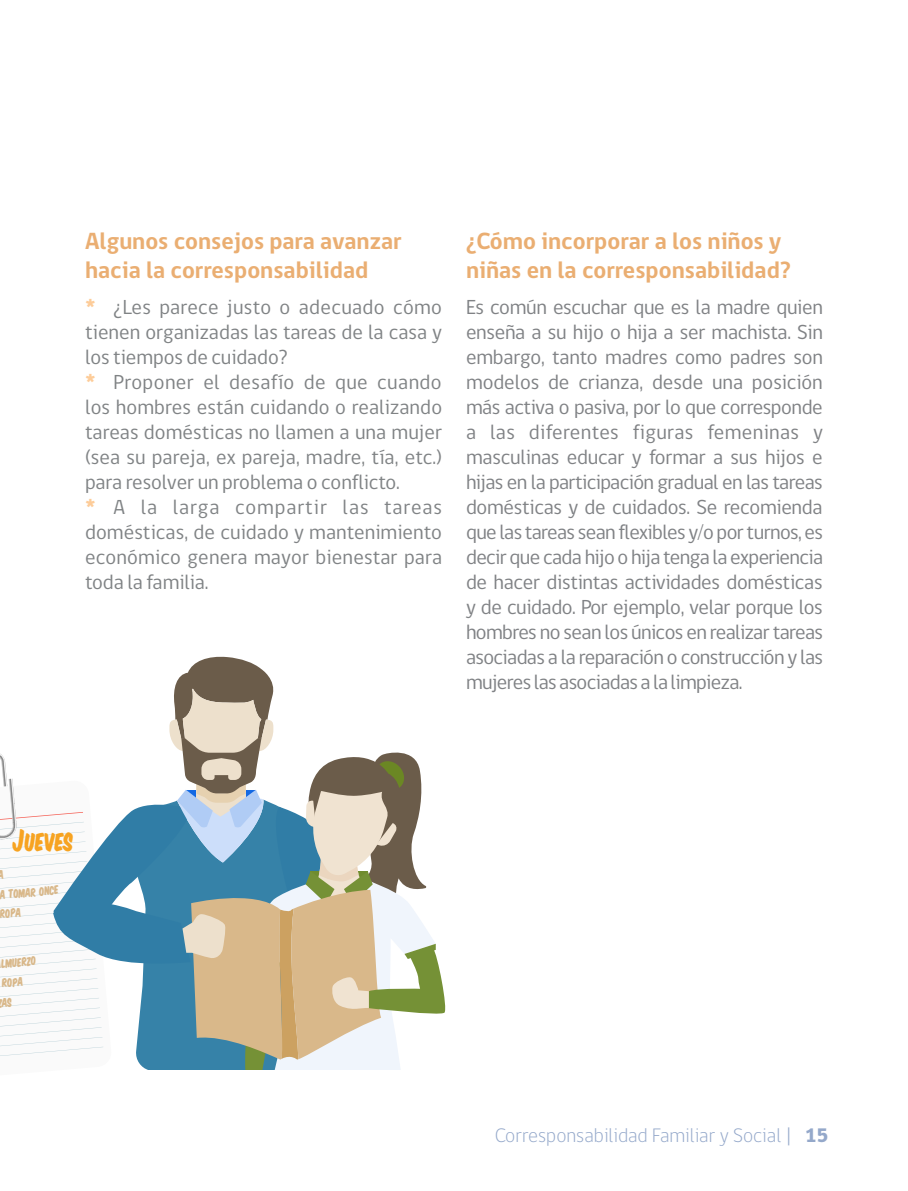
<style>
.page{position:relative;width:908px;height:1191px;background:#fff}
.page>*{position:absolute;margin:0;border:0;box-sizing:border-box;transform-origin:0 0}
.t1{font:28.6px "Komika Title Kaps";color:#f7a321}
.t2{font:700 24px/28.8px "gob CL";color:#eaae72}
.respuestas{font:20.8px/25px "gob CL";letter-spacing:-.03em;color:#808285;text-align:justify}
.t3{font:20.8px/25px "gob CL";letter-spacing:-.005em;color:#808385;text-align:justify}
.t4{font:300 20px "gob CL";color:#94a8ca}
.t5{font:13.8px/19.4px "Komika Title Kaps";color:#d9b88a}
.s1{font-weight:700;font-size:22px;color:#fdcc99}
.s2{font-weight:800}
</style>
<div class="page">
<svg style="left:0;top:656px;width:446px;height:414px"></svg>
<p class="t2" style="left:85px;top:227px;width:318px">Algunos consejos para avanzar hacia la corresponsabilidad</p>
<p class="t3" style="left:85px;top:295px;width:358px"><span class="s1">*</span> ¿Les parece justo o adecuado cómo tienen organizadas las tareas de la casa y los tiempos de cuidado?</p>
<p class="t3" style="left:85px;top:370px;width:358px"><span class="s1">*</span> Proponer el desafío de que cuando los hombres están cuidando o realizando tareas domésticas no llamen a una mujer (sea su pareja, ex pareja, madre, tía, etc.) para resolver un problema o conflicto.</p>
<p class="t3" style="left:85px;top:495px;width:358px"><span class="s1">*</span> A la larga compartir las tareas domésticas, de cuidado y mantenimiento económico genera mayor bienestar para toda la familia.</p>
<p class="t2" style="left:466px;top:227px;width:326px">¿Cómo incorporar a los niños y niñas en la corresponsabilidad?</p>
<p class="respuestas" style="left:466px;top:295px;width:358px">Es común escuchar que es la madre quien enseña a su hijo o hija a ser machista. Sin embargo, tanto madres como padres son modelos de crianza, desde una posición más activa o pasiva, por lo que corresponde a las diferentes figuras femeninas y masculinas educar y formar a sus hijos e hijas en la participación gradual en las tareas domésticas y de cuidados. Se recomienda que las tareas sean flexibles y/o por turnos, es decir que cada hijo o hija tenga la experiencia de hacer distintas actividades domésticas y de cuidado. Por ejemplo, velar porque los hombres no sean los únicos en realizar tareas asociadas a la reparación o construcción y las mujeres las asociadas a la limpieza.</p>
<h1 class="t1" style="left:13px;top:819px;width:61px;rotate:-1deg">Jueves</h1>
<p class="t5" style="left:-1px;top:883px;width:60px;rotate:-5deg">a tomar once</p>
<p class="t5" style="left:-1px;top:902px;width:23px;rotate:-5deg">ropa</p>
<p class="t5" style="left:-1px;top:952px;width:37px;rotate:-5deg">lmuerzo ropa</p>
<p class="t4" style="left:494px;top:1122px;width:335px">Corresponsabilidad Familiar y Social <span class="s2">| 15</span></p>
</div>
